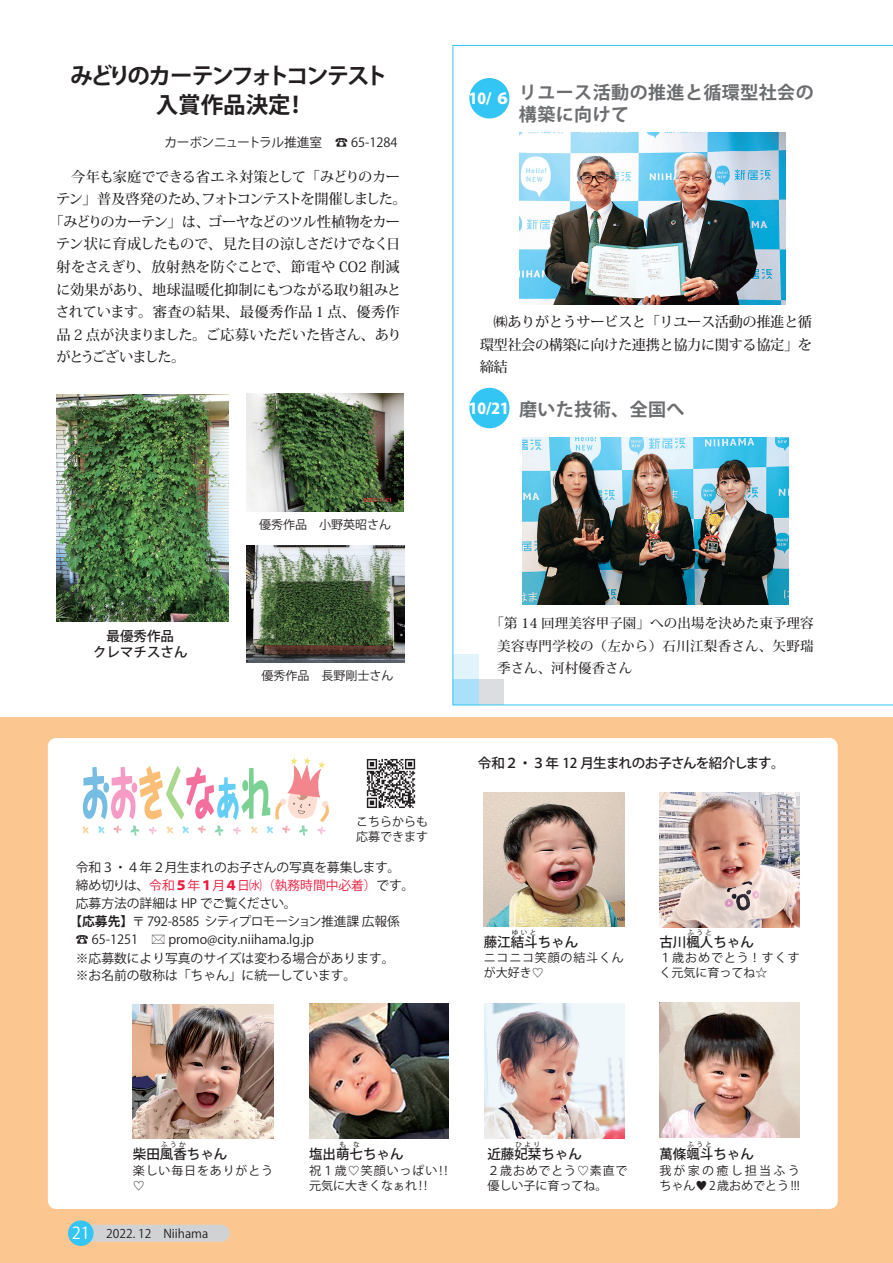
<style>
.page{position:relative;width:893px;height:1263px;background:#fff}
.page>*{position:absolute;margin:0;border:0;box-sizing:border-box;transform-origin:0 0}
.t1{font:700 22.5px/28.5px "Koz Go Pro";letter-spacing:-.105em;color:#231f20;text-align:center}
.t2{font:700 18px/22.5px "Koz Go Pro";letter-spacing:.025em;color:#6c6d70}
.t3{font:800 15px "Koz Go Pro";color:#fff}
.t4{font:500 14.25px/22.5px "Koz Min Pro";letter-spacing:-.03em;color:#231f20;text-align:justify}
.t5{font:500 14.25px "Koz Min Pro";letter-spacing:-.005em;color:#231f20}
.t6{font:500 14.25px "Koz Min Pro";letter-spacing:-.09em;color:#231f20}
.t7{font:500 14.25px "Koz Min Pro";letter-spacing:-.055em;color:#231f20}
.t8{font:500 14.25px "Koz Min Pro";color:#231f20}
.t9{font:500 14.25px "Koz Min Pro";letter-spacing:.025em;color:#231f20}
.t10{font:500 14.25px "Koz Min Pro";letter-spacing:-.1em;color:#231f20}
.t11{font:500 13.5px/22.5px "Koz Min Pro";letter-spacing:.01em;color:#231f20;text-align:justify}
.t12{font:500 13.5px/16.5px "Koz Go Pro";color:#231f20;text-align:center}
.t13{font:500 13.5px "Koz Go Pro";letter-spacing:-.045em;color:#231f20}
.t14{font:12.75px/19.5px "Koz Go Pro";color:#231f20}
.t15{font:12.75px "Koz Go Pro";letter-spacing:-.03em;color:#231f20}
.t16{font:12.75px "Koz Go Pro";color:#ed1a3e}
.t17{font:12px/15px "Koz Go Pro";color:#231f20}
.t18{font:12px/15px "Koz Go Pro";letter-spacing:.07em;color:#231f20}
.t19{font:12px/15px "Koz Go Pro";letter-spacing:.19em;color:#231f20}
.t20{font:12px/15px "Koz Go Pro";letter-spacing:.035em;color:#231f20}
.t21{font:12px/15px "Koz Go Pro";letter-spacing:.075em;color:#231f20}
.t22{font:500 6.75px "Koz Go Pro";letter-spacing:.335em;color:#231f20}
.s1{color:#231f20}
.s2{font-weight:800}
.s3{font-weight:700}
.s4{font-size:16.5px;color:#fff}
</style>
<div class="page">
<div style="left:0;top:717px;width:893px;height:546px;background:#fcc691"></div>
<svg style="left:452px;top:45px;width:441px;height:1164px"></svg>
<div style="left:469px;top:78px;width:40px;height:41px;background:#33c5f3;border-radius:50%"></div>
<div style="left:469px;top:388px;width:40px;height:40px;background:#33c5f3;border-radius:50%"></div>
<div style="left:48px;top:738px;width:790px;height:471px;background:#fff;border-radius:9px"></div>
<svg style="left:82px;top:757px;width:247px;height:79px"></svg>
<img style="left:366px;top:758px;width:50px;height:51px">
<div style="left:81px;top:1225px;width:149px;height:17px;background:#d1d2d4;border-radius:9px"></div>
<div style="left:68px;top:1220px;width:26px;height:26px;background:#33c5f3;border-radius:50%"></div>
<img style="left:484px;top:792px;width:140px;height:135px">
<img style="left:523px;top:437px;width:266px;height:167px">
<img style="left:519px;top:132px;width:267px;height:173px">
<img style="left:57px;top:394px;width:171px;height:227px">
<img style="left:246px;top:393px;width:158px;height:118px">
<img style="left:246px;top:545px;width:158px;height:117px">
<img style="left:659px;top:1003px;width:141px;height:134px">
<img style="left:309px;top:1004px;width:139px;height:134px">
<img style="left:133px;top:1004px;width:140px;height:134px">
<img style="left:659px;top:793px;width:141px;height:135px">
<img style="left:485px;top:1004px;width:139px;height:134px">
<p class="t1" style="left:70px;top:63px;width:319px">みどりのカーテンフォトコンテスト入賞作品決定！</p>
<p class="t14" style="left:165px;top:133px;width:235px">カーボンニュートラル推進室　☎ 65-1284</p>
<p class="t4" style="left:71px;top:165px;width:330px">今年も家庭でできる省エネ対策として「みどりのカー</p>
<p class="t6" style="left:56px;top:189px;width:352px">テン」普及啓発のため、フォトコンテストを開催しました。</p>
<p class="t7" style="left:50px;top:212px;width:352px">「みどりのカーテン」は、ゴーヤなどのツル性植物をカー</p>
<p class="t4" style="left:56px;top:232px;width:346px">テン状に育成したもので、見た目の涼しさだけでなく日</p>
<p class="t8" style="left:57px;top:257px;width:345px">射をさえぎり、放射熱を防ぐことで、節電や CO2 削減</p>
<p class="t5" style="left:56px;top:279px;width:346px">に効果があり、地球温暖化抑制にもつながる取り組みと</p>
<p class="t9" style="left:56px;top:302px;width:346px">されています。審査の結果、最優秀作品１点、優秀作</p>
<p class="t5" style="left:57px;top:324px;width:347px">品２点が決まりました。ご応募いただいた皆さん、あり</p>
<p class="t10" style="left:57px;top:347px;width:130px">がとうございました。</p>
<p class="t12" style="left:93px;top:628px;width:96px">最優秀作品<br>クレマチスさん</p>
<p class="t17" style="left:259px;top:517px;width:134px">優秀作品　小野英昭さん</p>
<p class="t17" style="left:261px;top:668px;width:133px">優秀作品　長野剛士さん</p>
<p class="t17" style="left:356px;top:815px;width:74px">こちらからも応募できます</p>
<p class="t14" style="left:76px;top:857px;width:326px">令和３・４年２月生まれのお子さんの写真を募集します。</p>
<p class="t16" style="left:76px;top:876px;width:340px"><span class="s1">締め切りは、</span>令和<span class="s2">５</span>年<span class="s2">１</span>月<span class="s2">４</span>日㈬（執務時間中必着）<span class="s1">です。</span></p>
<p class="t14" style="left:76px;top:893px;width:222px">応募方法の詳細は HP でご覧ください。</p>
<p class="t15" style="left:70px;top:913px;width:332px"><span class="s3">【応募先】</span>〒 792-8585 シティプロモーション推進課 広報係</p>
<p class="t14" style="left:76px;top:929px;width:77px">☎ 65-1251　</p>
<p class="t14" style="left:76px;top:929px;width:320px;text-indent:93px">promo@city.niihama.lg.jp<br>※応募数により写真のサイズは変わる場合があります。</p>
<p class="t14" style="left:76px;top:965px;width:282px">※お名前の敬称は「ちゃん」に統一しています。</p>
<p class="t3" style="left:469px;top:89px;width:43px">10/ ６</p>
<p class="t2" style="left:519px;top:82px;width:296px">リユース活動の推進と循環型社会の構築に向けて</p>
<p class="t4" style="left:480px;top:310px;width:334px">　㈱ありがとうサービスと「リユース活動の推進と循環型社会の構築に向けた連携と協力に関する協定」を締結</p>
<p class="t3" style="left:469px;top:398px;width:42px">10/21</p>
<p class="t2" style="left:519px;top:399px;width:167px">磨いた技術、全国へ</p>
<p class="t11" style="left:497px;top:611px;width:318px;text-indent:-7px">「第 14 回理美容甲子園」への出場を決めた東予理容美容専門学校の（左から）石川江梨香さん、矢野瑞季さん、河村優香さん</p>
<p class="t13" style="left:478px;top:755px;width:308px">令和２・３年 12 月生まれのお子さんを紹介します。</p>
<p class="t22" style="left:512px;top:928px;width:26px">ゆいと</p>
<p class="t18" style="left:484px;top:951px;width:142px">ニコニコ笑顔の結斗くんが大好き♡</p>
<p class="t12" style="left:484px;top:935px;width:96px">藤江結斗ちゃん</p>
<p class="t22" style="left:687px;top:928px;width:26px">ふうと</p>
<p class="t21" style="left:659px;top:951px;width:142px">１歳おめでとう！すくすく元気に育ってね☆</p>
<p class="t12" style="left:659px;top:935px;width:96px">古川楓人ちゃん</p>
<p class="t22" style="left:161px;top:1140px;width:26px">ふうか</p>
<p class="t18" style="left:133px;top:1163px;width:142px">楽しい毎日をありがとう♡</p>
<p class="t12" style="left:133px;top:1147px;width:96px">柴田風香ちゃん</p>
<p class="t17" style="left:72px;top:1226px;width:138px"><span class="s4">21</span> 2022. 12　Niihama</p>
<p class="t22" style="left:339px;top:1140px;width:22px">も な</p>
<p class="t17" style="left:309px;top:1163px;width:142px">祝１歳♡笑顔いっぱい‼︎元気に大きくなぁれ‼︎</p>
<p class="t12" style="left:309px;top:1147px;width:96px">塩出萌七ちゃん</p>
<p class="t22" style="left:515px;top:1140px;width:26px">ひより</p>
<p class="t20" style="left:487px;top:1163px;width:142px">２歳おめでとう♡素直で優しい子に育ってね。</p>
<p class="t12" style="left:487px;top:1147px;width:96px">近藤妃栞ちゃん</p>
<p class="t22" style="left:687px;top:1140px;width:26px">ふうと</p>
<p class="t19" style="left:659px;top:1163px;width:142px">我が家の癒し担当ふうちゃん♥️ 2 歳おめでとう !!!</p>
<p class="t12" style="left:659px;top:1147px;width:96px">萬條颯斗ちゃん</p>
</div>
